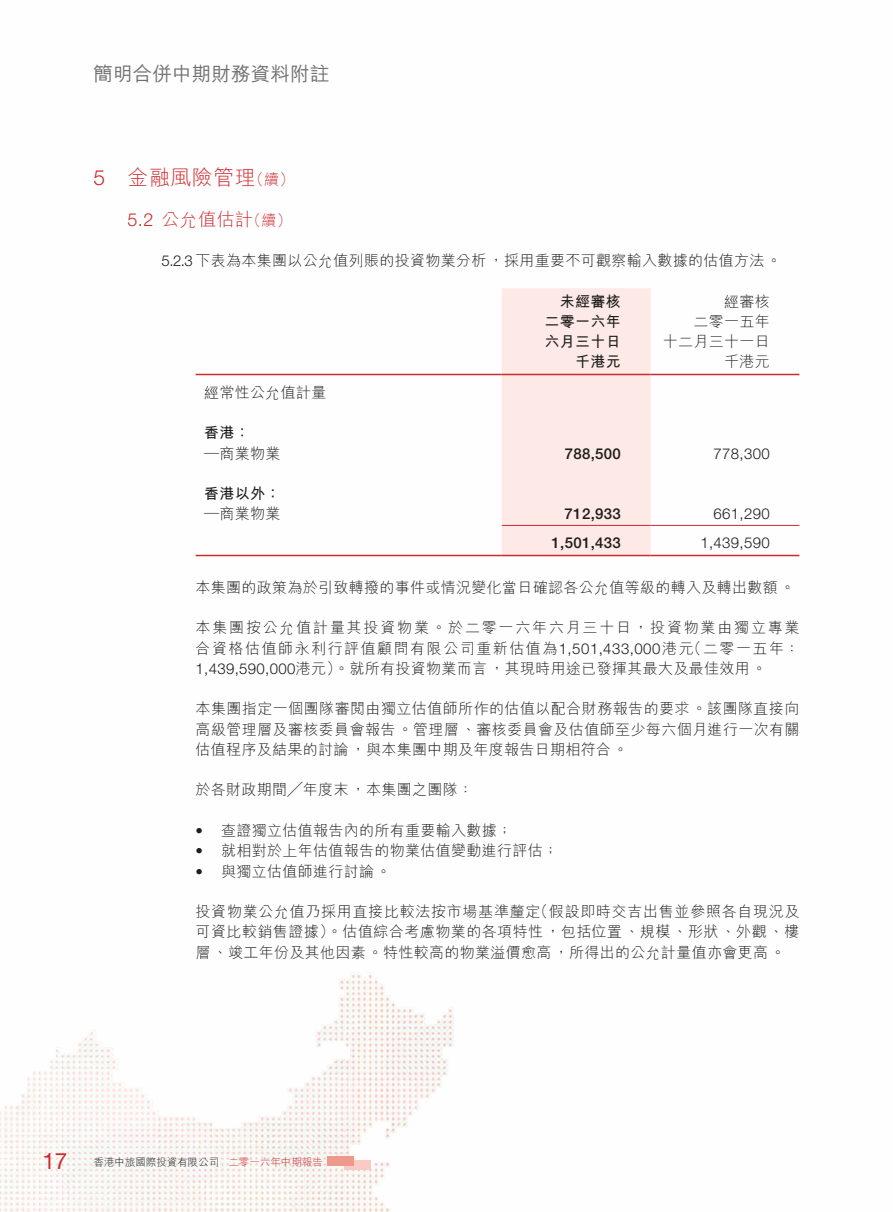
<style>
.page{position:relative;width:893px;height:1212px;background:#fff}
.page>*{position:absolute;margin:0;border:0;box-sizing:border-box;transform-origin:0 0}
.t1{font:22.5px "Helvetica Neue LT Std";color:#cc2b2f}
.t2{font:300 21px "M Hei HK";letter-spacing:.02em;color:#cc2b2f}
.t3{font:300 21px "Helvetica Neue LT Std";color:#cc2b2f}
.t4{font:500 19.5px "M Hei HK";letter-spacing:.01em;color:#6f6f6f}
.t5{font:300 18px "M Hei HK";letter-spacing:.02em;color:#cc2b2f}
.t6{font:300 18px "Helvetica Neue LT Std";color:#cc2b2f}
.t7{font:300 15px/20.2px "M Hei HK";letter-spacing:.02em;color:#1c1c1b}
.t8{font:300 15px/20.2px "M Hei HK";letter-spacing:.12em;color:#1c1c1b;text-align:right}
.t9{font:300 15px "Helvetica Neue LT Std";letter-spacing:.02em;color:#1c1c1b}
.t10{font:700 15px/20.2px "M Hei HK";letter-spacing:.02em;color:#1c1c1b;text-align:justify}
.t11{font:500 15px "Helvetica Neue LT Std";letter-spacing:.02em;color:#1c1c1b}
.t12{font:300 15px "M Hei HK";letter-spacing:.045em;color:#1c1c1b}
.t13{font:300 15px "M Hei HK";color:#cc2b2f}
.t14{font:300 10.5px "M Hei HK";color:#1c1c1b}
.t15{font:300 10.5px "M Hei HK";color:#cc2b2f}
.s1{font-family:"Helvetica Neue LT Std"}
</style>
<div class="page">
<img style="left:0;top:373px;width:800px;height:839px">
<div style="left:345px;top:1161px;width:26px;height:9px;background:#f9cbc4"></div>
<div style="left:327px;top:1156px;width:26px;height:10px;background:#ef998c"></div>
<div style="left:502px;top:288px;width:149px;height:267px;background:#fde9e5"></div>
<hr style="left:196px;top:374px;width:306px;height:1px;background:#cc2b2f">
<hr style="left:502px;top:374px;width:149px;height:1px;background:#cc2b2f">
<hr style="left:651px;top:374px;width:148px;height:1px;background:#cc2b2f">
<hr style="left:502px;top:525px;width:149px;height:1px;background:#cc2b2f">
<hr style="left:651px;top:525px;width:148px;height:1px;background:#cc2b2f">
<hr style="left:196px;top:555px;width:306px;height:1px;background:#cc2b2f">
<hr style="left:502px;top:555px;width:149px;height:1px;background:#cc2b2f">
<hr style="left:651px;top:555px;width:148px;height:1px;background:#cc2b2f">
<h3 class="t4" style="left:94px;top:60px;width:237px">簡明合併中期財務資料附註</h3>
<h2 class="t3" style="left:94px;top:165px;width:13px">5</h2>
<h2 class="t2" style="left:128px;top:163px;width:130px">金融風險管理</h2>
<p class="t13" style="left:249px;top:169px;width:47px">（續(</p>
<p class="t6" style="left:128px;top:208px;width:27px">5.2</p>
<p class="t5" style="left:162px;top:206px;width:93px">公允值估計</p>
<p class="t13" style="left:246px;top:210px;width:47px">（續(</p>
<p class="t7" style="left:162px;top:250px;width:621px"><span class="s1">5.2.3</span>下表為本集團以公允值列賬的投資物業分析，採用重要不可觀察輸入數據的估值方法。</p>
<p class="t7" style="left:724px;top:290px;width:47px">經審核</p>
<p class="t10" style="left:544px;top:290px;width:78px;text-indent:15px">未經審核二零一六年六月三十日</p>
<p class="t7" style="left:663px;top:311px;width:108px;text-align:right">二零一五年<br>十二月三十一日千港元</p>
<p class="t10" style="left:575px;top:351px;width:47px">千港元</p>
<p class="t7" style="left:204px;top:382px;width:124px">經常性公允值計量</p>
<p class="t10" style="left:204px;top:422px;width:47px">香港：</p>
<p class="t7" style="left:204px;top:442px;width:78px">—商業物業</p>
<p class="t10" style="left:204px;top:482px;width:78px">香港以外：</p>
<p class="t7" style="left:204px;top:503px;width:78px">—商業物業</p>
<p class="t11" style="left:565px;top:444px;width:58px">788,500</p>
<p class="t11" style="left:565px;top:505px;width:58px">712,933</p>
<p class="t9" style="left:713px;top:444px;width:58px">778,300</p>
<p class="t9" style="left:713px;top:505px;width:58px">661,290</p>
<p class="t11" style="left:551px;top:534px;width:71px">1,501,433</p>
<p class="t7" style="left:196px;top:577px;width:601px">本集團的政策為於引致轉撥的事件或情況變化當日確認各公允值等級的轉入及轉出數額。</p>
<p class="t8" style="left:196px;top:617px;width:605px">本集團按公允值計量其投資物業。於二零一六年六月三十日，投資物業由獨立專業（二零一五年：</p>
<p class="t9" style="left:700px;top:534px;width:71px">1,439,590</p>
<p class="t7" style="left:196px;top:637px;width:573px">合資格估值師永利行評值顧問有限公司重新估值為<span class="s1">1,501,433,000</span>港元<br><span class="s1">1,439,590,000</span>港元）。就所有投資物業而言，其現時用途已發揮其最大及最佳效用。</p>
<p class="t7" style="left:196px;top:698px;width:605px;text-align:justify">本集團指定一個團隊審閱由獨立估值師所作的估值以配合財務報告的要求。該團隊直接向高級管理層及審核委員會報告。管理層、審核委員會及估值師至少每六個月進行一次有關估值程序及結果的討論，與本集團中期及年度報告日期相符合。</p>
<p class="t7" style="left:196px;top:779px;width:279px">於各財政期間╱年度末，本集團之團隊：</p>
<p class="t7" style="left:221px;top:820px;width:292px">查證獨立估值報告內的所有重要輸入數據;</p>
<p class="t9" style="left:196px;top:821px;width:9px">•</p>
<p class="t9" style="left:196px;top:842px;width:9px">•</p>
<p class="t9" style="left:196px;top:862px;width:9px">•</p>
<p class="t7" style="left:221px;top:840px;width:338px">就相對於上年估值報告的物業估值變動進行評估;</p>
<p class="t7" style="left:221px;top:860px;width:172px">與獨立估值師進行討論。</p>
<p class="t12" style="left:533px;top:901px;width:268px">（假設即時交吉出售並參照各自現況及</p>
<p class="t7" style="left:196px;top:901px;width:605px">投資物業公允值乃採用直接比較法按市場基準釐定<br>可資比較銷售證據）。估值綜合考慮物業的各項特性，包括位置、規模、形狀、外觀、樓層、竣工年份及其他因素。特性較高的物業溢價愈高，所得出的公允計量值亦會更高。</p>
<h1 class="t1" style="left:43px;top:1147px;width:26px">17</h1>
<p class="t14" style="left:94px;top:1154px;width:127px">香港中旅國際投資有限公司</p>
<p class="t15" style="left:228px;top:1154px;width:96px">二零一六年中期報告</p>
</div>
